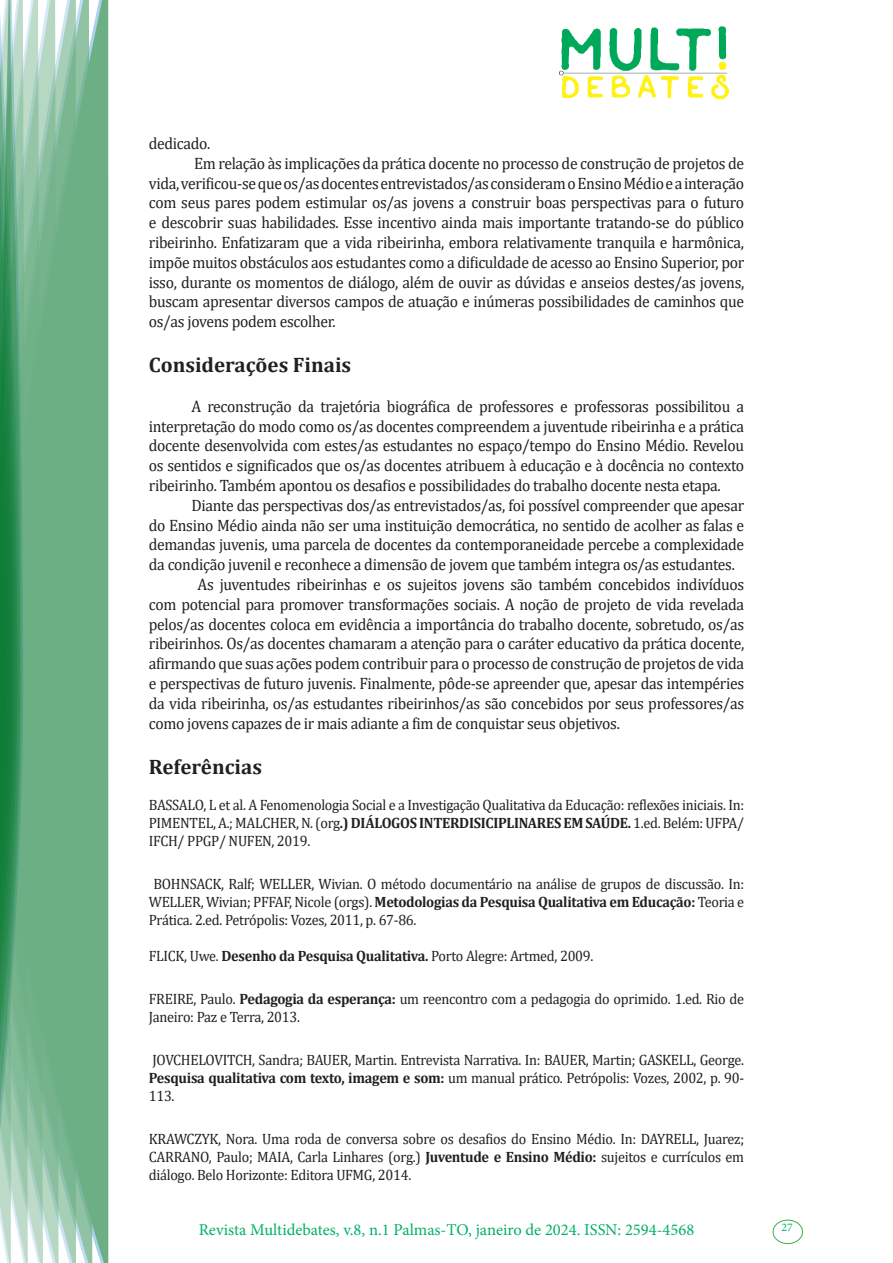
<style>
.page{position:relative;width:893px;height:1263px;background:#fff}
.page>*{position:absolute;margin:0;border:0;box-sizing:border-box;transform-origin:0 0}
.Titulo_2{font:700 21px "Cambria";color:#231f20}
.texto{font:16.5px/19.8px "Cambria";letter-spacing:-.02em;color:#231f20;text-align:justify;scale:.95 1}
.t1{font:16.5px "Minion Pro";color:#00b064}
.texto-2{font:15px/18px "Cambria";letter-spacing:-.02em;color:#231f20;text-align:justify;scale:.95 1}
.t2{font:11.7px "Minion Pro";color:#00b064}
.s1{font-weight:700}
</style>
<div class="page">
<img style="left:559px;top:26px;width:169px;height:72px">
<div style="left:95px;top:0;width:14px;height:1263px;background:#6caf84"></div>
<svg style="left:79px;top:0;width:16px;height:1263px;fill:#6caf84"></svg>
<svg style="left:62px;top:0;width:17px;height:1263px;fill:#6caf84"></svg>
<svg style="left:45px;top:0;width:17px;height:1263px;fill:#6caf84"></svg>
<svg style="left:30px;top:0;width:15px;height:1263px;fill:#6caf84"></svg>
<svg style="left:0;top:0;width:30px;height:1263px"></svg>
<div style="left:772px;top:1219px;width:31px;height:25px;border:1px solid #40ae49;border-radius:50%"></div>
<p class="texto" style="left:149px;top:133px;width:66px">dedicado.</p>
<p class="texto" style="left:149px;top:153px;width:628px;text-indent:45px">Em relação às implicações da prática docente no processo de construção de projetos de vida, verificou-se que os/as docentes entrevistados/as consideram o Ensino Médio e a interação com seus pares podem estimular os/as jovens a construir boas perspectivas para o futuro e descobrir suas habilidades. Esse incentivo ainda mais importante tratando-se do público ribeirinho. Enfatizaram que a vida ribeirinha, embora relativamente tranquila e harmônica, impõe muitos obstáculos aos estudantes como a dificuldade de acesso ao Ensino Superior, por isso, durante os momentos de diálogo, além de ouvir as dúvidas e anseios destes/as jovens, buscam apresentar diversos campos de atuação e inúmeras possibilidades de caminhos que os/as jovens podem escolher.</p>
<p class="Titulo_2" style="left:149px;top:350px;width:204px">Considerações Finais</p>
<p class="texto" style="left:149px;top:396px;width:628px;text-indent:43px">A reconstrução da trajetória biográfica de professores e professoras possibilitou a interpretação do modo como os/as docentes compreendem a juventude ribeirinha e a prática docente desenvolvida com estes/as estudantes no espaço/tempo do Ensino Médio. Revelou os sentidos e significados que os/as docentes atribuem à educação e à docência no contexto ribeirinho. Também apontou os desafios e possibilidades do trabalho docente nesta etapa.</p>
<p class="texto" style="left:149px;top:495px;width:628px;text-indent:43px">Diante das perspectivas dos/as entrevistados/as, foi possível compreender que apesar do Ensino Médio ainda não ser uma instituição democrática, no sentido de acolher as falas e demandas juvenis, uma parcela de docentes da contemporaneidade percebe a complexidade da condição juvenil e reconhece a dimensão de jovem que também integra os/as estudantes.</p>
<p class="texto" style="left:149px;top:574px;width:628px;text-indent:49px">As juventudes ribeirinhas e os sujeitos jovens são também concebidos indivíduos com potencial para promover transformações sociais. A noção de projeto de vida revelada pelos/as docentes coloca em evidência a importância do trabalho docente, sobretudo, os/as ribeirinhos. Os/as docentes chamaram a atenção para o caráter educativo da prática docente, afirmando que suas ações podem contribuir para o processo de construção de projetos de vida e perspectivas de futuro juvenis. Finalmente, pôde-se apreender que, apesar das intempéries da vida ribeirinha, os/as estudantes ribeirinhos/as são concebidos por seus professores/as como jovens capazes de ir mais adiante a fim de conquistar seus objetivos.</p>
<p class="Titulo_2" style="left:149px;top:752px;width:115px">Referências</p>
<p class="texto-2" style="left:149px;top:795px;width:628px">BASSALO, L et al. A Fenomenologia Social e a Investigação Qualitativa da Educação: reflexões iniciais. In:<br>PIMENTEL, A.; MALCHER, N. (org<span class="s1">.) DIÁLOGOS INTERDISICIPLINARES EM SAÚDE.</span> 1.ed. Belém: UFPA/ IFCH/ PPGP/ NUFEN, 2019.</p>
<p class="texto-2" style="left:149px;top:875px;width:628px;text-indent:5px">BOHNSACK, Ralf; WELLER, Wivian. O método documentário na análise de grupos de discussão. In:<br>WELLER, Wivian; PFFAF, Nicole (orgs). <span class="s1">Metodologias da Pesquisa Qualitativa em Educação:</span> Teoria e Prática. 2.ed. Petrópolis: Vozes, 2011, p. 67-86.</p>
<p class="texto-2" style="left:149px;top:947px;width:469px">FLICK, Uwe. <span class="s1">Desenho da Pesquisa Qualitativa.</span> Porto Alegre: Artmed, 2009.</p>
<p class="texto-2" style="left:149px;top:990px;width:628px">FREIRE, Paulo. <span class="s1">Pedagogia da esperança:</span> um reencontro com a pedagogia do oprimido. 1.ed. Rio de<br>Janeiro: Paz e Terra, 2013.</p>
<p class="texto-2" style="left:149px;top:1051px;width:628px">JOVCHELOVITCH, Sandra; BAUER, Martin. Entrevista Narrativa. In: BAUER, Martin; GASKELL, George.<br><span class="s1">Pesquisa qualitativa com texto, imagem e som:</span> um manual prático. Petrópolis: Vozes, 2002, p. 90- 113.</p>
<p class="texto-2" style="left:149px;top:1130px;width:628px">KRAWCZYK, Nora. Uma roda de conversa sobre os desafios do Ensino Médio. In: DAYRELL, Juarez; CARRANO, Paulo; MAIA, Carla Linhares (org.) <span class="s1">Juventude e Ensino Médio:</span> sujeitos e currículos em diálogo. Belo Horizonte: Editora UFMG, 2014.</p>
<p class="t1" style="left:199px;top:1218px;width:497px">Revista Multidebates, v.8, n.1 Palmas-TO, janeiro de 2024. ISSN: 2594-4568</p>
<p class="t2" style="left:781px;top:1219px;width:13px">27</p>
</div>
